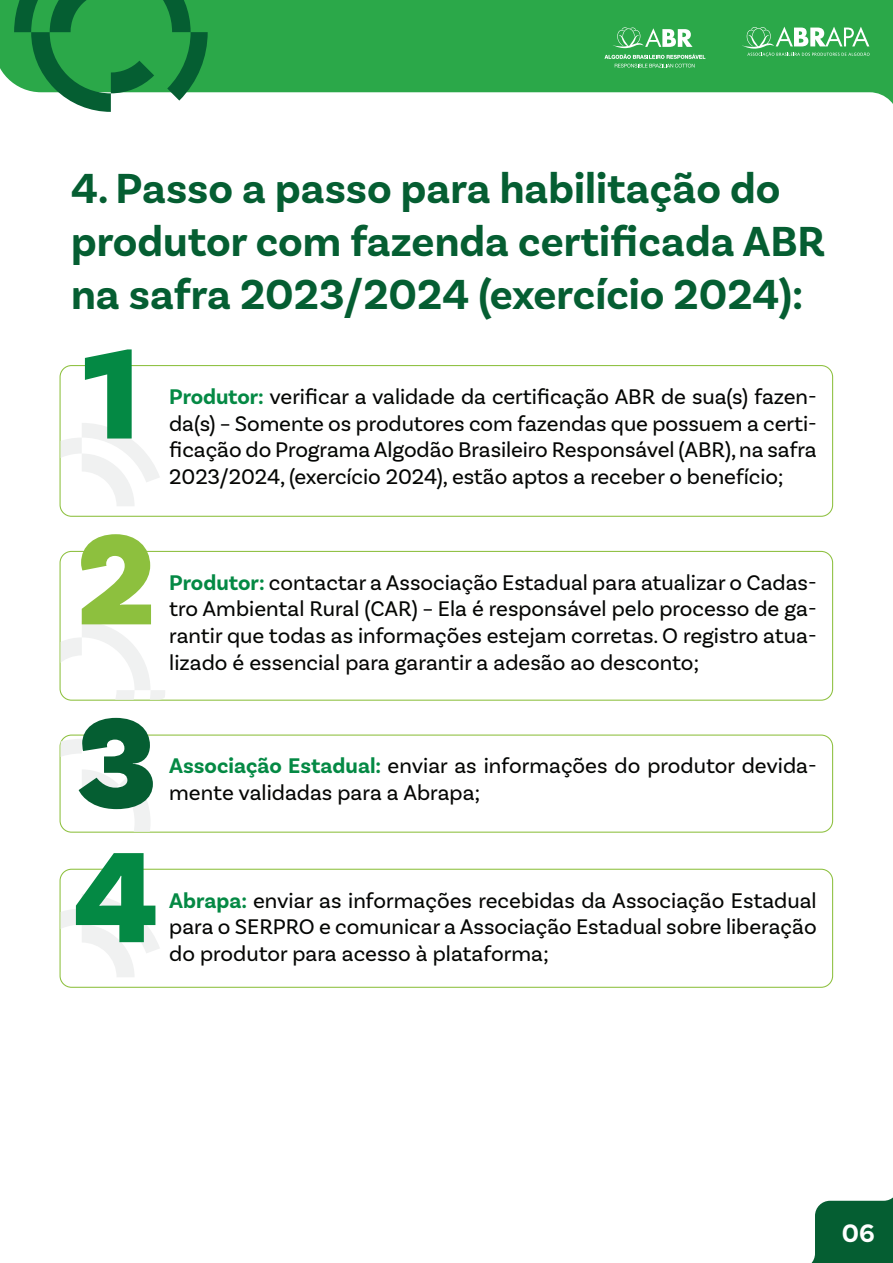
<style>
.page{position:relative;width:893px;height:1263px;background:#fff}
.page>*{position:absolute;margin:0;border:0;box-sizing:border-box;transform-origin:0 0}
.t1{font:900 135px "Basic Sans";color:#048944}
.t2{font:900 135px "Basic Sans";color:#8dc03e}
.t3{font:900 135px "Basic Sans";color:#055e32}
.t4{font:700 44.1px/52.9px "Basic Sans";color:#055e32}
.t5{font:700 26.55px "Basic Sans";color:#fff}
.t6{font:22.2px/26.7px "Basic Sans";color:#050604;text-align:justify}
.s1{font-weight:700;color:#048944}
</style>
<div class="page">
<svg style="left:60px;top:365px;width:773px;height:152px"></svg>
<svg style="left:61px;top:423px;width:99px;height:93px"></svg>
<svg style="left:60px;top:551px;width:773px;height:150px"></svg>
<svg style="left:61px;top:621px;width:104px;height:79px"></svg>
<svg style="left:60px;top:735px;width:773px;height:98px"></svg>
<svg style="left:61px;top:739px;width:90px;height:93px"></svg>
<svg style="left:60px;top:869px;width:773px;height:119px"></svg>
<svg style="left:61px;top:894px;width:99px;height:93px"></svg>
<svg style="left:0;top:0;width:893px;height:104px;background:#45b260"></svg>
<svg style="left:742px;top:27px;width:127px;height:30px"></svg>
<svg style="left:604px;top:54px;width:101px;height:14px"></svg>
<svg style="left:612px;top:27px;width:80px;height:21px"></svg>
<svg style="left:14px;top:0;width:194px;height:112px;background:#3ea05c"></svg>
<svg style="left:812px;top:1197px;width:81px;height:65px;background:#1d6d46"></svg>
<h2 class="t4" style="left:71px;top:165px;width:756px">4. Passo a passo para habilitação do produtor com fazenda certificada ABR na safra 2023/2024 (exercício 2024):</h2>
<h1 class="t1" style="left:83px;top:313px;width:58px">1</h1>
<p class="t6" style="left:169px;top:384px;width:649px"><span class="s1">Produtor:</span> verificar a validade da certificação ABR de sua(s) fazen&shy;da(s) – Somente os produtores com fazendas que possuem a certi&shy;ficação do Programa Algodão Brasileiro Responsável (ABR), na safra 2023/2024, (exercício 2024), estão aptos a receber o benefício;</p>
<h1 class="t2" style="left:77px;top:499px;width:81px">2</h1>
<p class="t6" style="left:169px;top:570px;width:649px"><span class="s1">Produtor:</span> contactar a Associação Estadual para atualizar o Cadas&shy;tro Ambiental Rural (CAR) – Ela é responsável pelo processo de ga&shy;rantir que todas as informações estejam corretas. O registro atua&shy;lizado é essencial para garantir a adesão ao desconto;</p>
<h1 class="t3" style="left:77px;top:682px;width:81px">3</h1>
<p class="t6" style="left:169px;top:754px;width:649px"><span class="s1">Associação Estadual:</span> enviar as informações do produtor devida-</p>
<p class="t6" style="left:169px;top:781px;width:313px">mente validadas para a Abrapa;</p>
<h1 class="t1" style="left:74px;top:817px;width:87px">4</h1>
<p class="t6" style="left:169px;top:888px;width:649px"><span class="s1">Abrapa:</span> enviar as informações recebidas da Associação Estadual para o SERPRO e comunicar a Associação Estadual sobre liberação</p>
<p class="t6" style="left:169px;top:942px;width:381px">do produtor para acesso à plataforma;</p>
<p class="t5" style="left:842px;top:1223px;width:34px">06</p>
</div>
